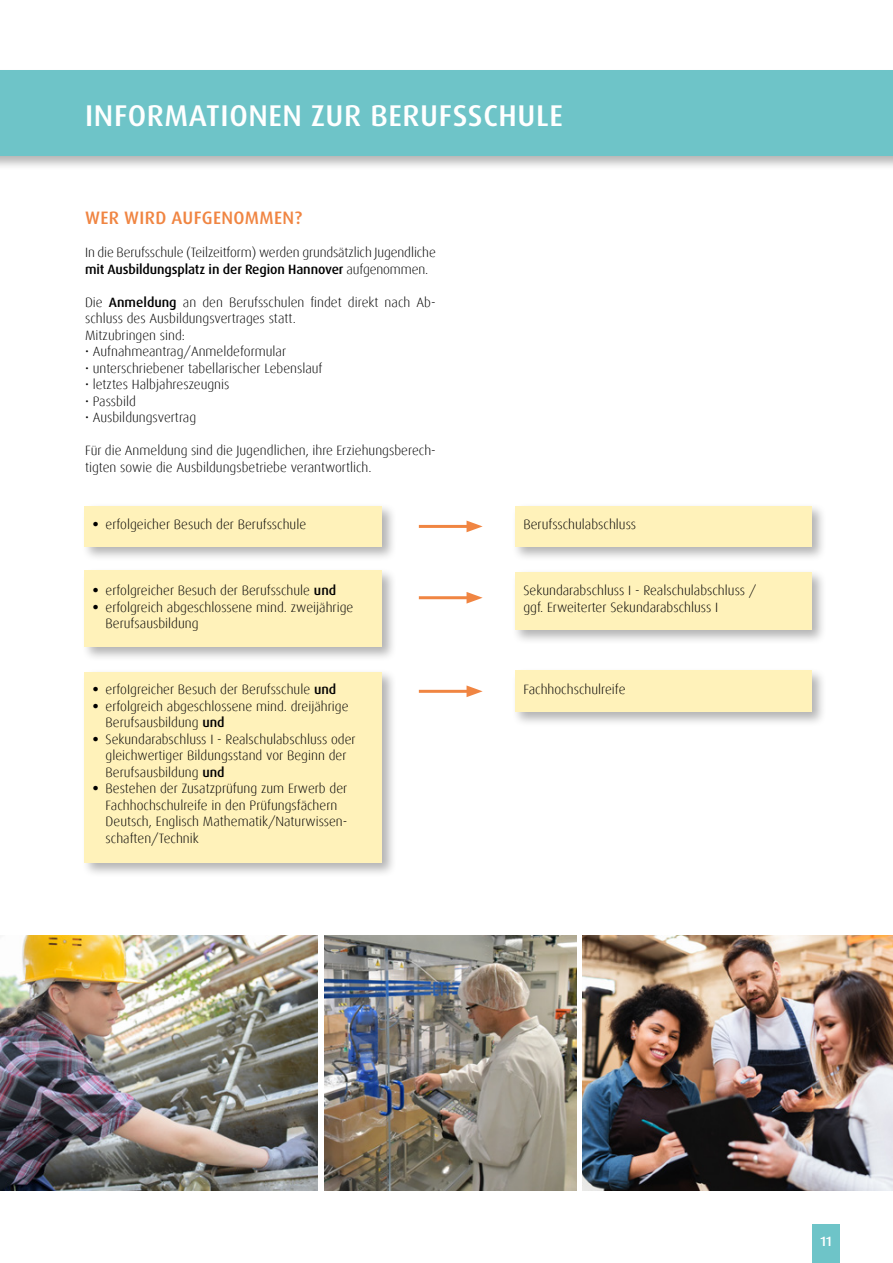
<style>
.page{position:relative;width:893px;height:1263px;background:#fff}
.page>*{position:absolute;margin:0;border:0;box-sizing:border-box;transform-origin:0 0}
.t1{font:500 30px "Dax Pro";letter-spacing:.02em;color:#fff}
.t2{font:500 18px "Dax Pro";letter-spacing:.02em;color:#f08542}
.t3{font:300 13.5px/16.5px "Dax";color:#000}
.t4{font:500 13.5px "Dax Pro";letter-spacing:-.01em;color:#000}
.t5{font:500 13.5px "Dax Pro";color:#fff}
.s1{font-family:"Dax";font-weight:300}
.s2{font-family:"Dax Pro";font-weight:500}
.s3{font-family:"Dax Pro";font-weight:800}
</style>
<div class="page">
<div style="left:812px;top:1225px;width:28px;height:38px;background:#6ec4c8"></div>
<div style="left:0;top:68px;width:893px;height:103px;background:#000;opacity:.3"></div>
<div style="left:0;top:71px;width:893px;height:85px;background:#6ec4c8"></div>
<img style="left:0;top:936px;width:318px;height:255px">
<img style="left:325px;top:936px;width:251px;height:255px">
<img style="left:583px;top:936px;width:310px;height:255px">
<div style="left:512px;top:503px;width:315px;height:59px;background:#000;opacity:.3"></div>
<div style="left:515px;top:506px;width:297px;height:41px;background:#fff2ba"></div>
<div style="left:512px;top:668px;width:315px;height:59px;background:#000;opacity:.3"></div>
<div style="left:515px;top:671px;width:297px;height:41px;background:#fff2ba"></div>
<div style="left:512px;top:569px;width:315px;height:76px;background:#000;opacity:.3"></div>
<div style="left:515px;top:572px;width:297px;height:57px;background:#fff2ba"></div>
<div style="left:81px;top:503px;width:316px;height:59px;background:#000;opacity:.3"></div>
<div style="left:84px;top:506px;width:298px;height:41px;background:#fff2ba"></div>
<div style="left:81px;top:567px;width:316px;height:95px;background:#000;opacity:.3"></div>
<div style="left:84px;top:570px;width:298px;height:77px;background:#fff2ba"></div>
<div style="left:81px;top:669px;width:316px;height:209px;background:#000;opacity:.3"></div>
<div style="left:84px;top:672px;width:298px;height:191px;background:#fff2ba"></div>
<hr style="left:419px;top:690px;width:53px;height:3px;background:#f08542">
<svg style="left:467px;top:685px;width:16px;height:12px"></svg>
<hr style="left:419px;top:596px;width:53px;height:3px;background:#f08542">
<svg style="left:467px;top:592px;width:16px;height:12px"></svg>
<hr style="left:419px;top:525px;width:53px;height:3px;background:#f08542">
<svg style="left:467px;top:521px;width:16px;height:11px"></svg>
<h1 class="t1" style="left:85px;top:96px;width:479px">INFORMATIONEN ZUR BERUFSSCHULE</h1>
<h2 class="t2" style="left:85px;top:206px;width:219px">WER WIRD AUFGENOMMEN?</h2>
<p class="t3" style="left:85px;top:244px;width:352px">In die Berufsschule (Teilzeitform) werden grundsätzlich Jugendliche</p>
<p class="t4" style="left:85px;top:260px;width:345px">mit Ausbildungsplatz in der Region Hannover <span class="s1">aufgenommen.</span></p>
<p class="t3" style="left:85px;top:294px;width:352px">Die <span class="s2">Anmeldung</span> an den Berufsschulen findet direkt nach Ab&shy;schluss des Ausbildungsvertrages statt.<br>Mitzubringen sind:</p>
<p class="t3" style="left:85px;top:343px;width:203px">• Aufnahmeantrag/Anmeldeformular</p>
<p class="t3" style="left:85px;top:360px;width:239px">• unterschriebener tabellarischer Lebenslauf</p>
<p class="t3" style="left:85px;top:376px;width:146px">• letztes Halbjahreszeugnis</p>
<p class="t3" style="left:85px;top:393px;width:52px">• Passbild</p>
<p class="t3" style="left:85px;top:409px;width:113px">• Ausbildungsvertrag</p>
<p class="t3" style="left:85px;top:442px;width:352px">Für die Anmeldung sind die Jugendlichen, ihre Erziehungsberech&shy;tigten sowie die Ausbildungsbetriebe verantwortlich.</p>
<p class="t3" style="left:93px;top:517px;width:215px"><span class="s3">•</span> erfolgeicher Besuch der Berufsschule</p>
<p class="t3" style="left:93px;top:583px;width:245px"><span class="s3">•</span> erfolgreicher Besuch der Berufsschule <span class="s2">und</span></p>
<p class="t3" style="left:106px;top:599px;width:249px;text-indent:-13px"><span class="s3">•</span> erfolgreich abgeschlossene mind. zweijährige<br>Berufsausbildung</p>
<p class="t3" style="left:93px;top:682px;width:245px"><span class="s3">•</span> erfoIgreicher Besuch der Berufsschule <span class="s2">und</span></p>
<p class="t3" style="left:106px;top:698px;width:244px;text-indent:-13px"><span class="s3">•</span> erfolgreich abgeschlossene mind. dreijährige<br>Berufsausbildung <span class="s2">und</span></p>
<p class="t3" style="left:106px;top:731px;width:252px;text-indent:-13px"><span class="s3">•</span> Sekundarabschluss I - Realschulabschluss oder gleichwertiger Bildungsstand vor Beginn der<br>Berufsausbildung <span class="s2">und</span></p>
<p class="t3" style="left:106px;top:780px;width:243px;text-indent:-13px"><span class="s3">•</span> Bestehen der Zusatzprüfung zum Erwerb der Fachhochschulreife in den Prüfungsfächern Deutsch, Englisch Mathematik/Naturwissen&shy;schaften/Technik</p>
<p class="t3" style="left:523px;top:517px;width:114px">Berufsschulabschluss</p>
<p class="t3" style="left:523px;top:583px;width:234px">Sekundarabschluss I - Realschulabschluss / ggf. Erweiterter Sekundarabschluss I</p>
<p class="t3" style="left:523px;top:682px;width:104px">Fachhochschulreife</p>
<p class="t5" style="left:820px;top:1232px;width:13px">11</p>
</div>
